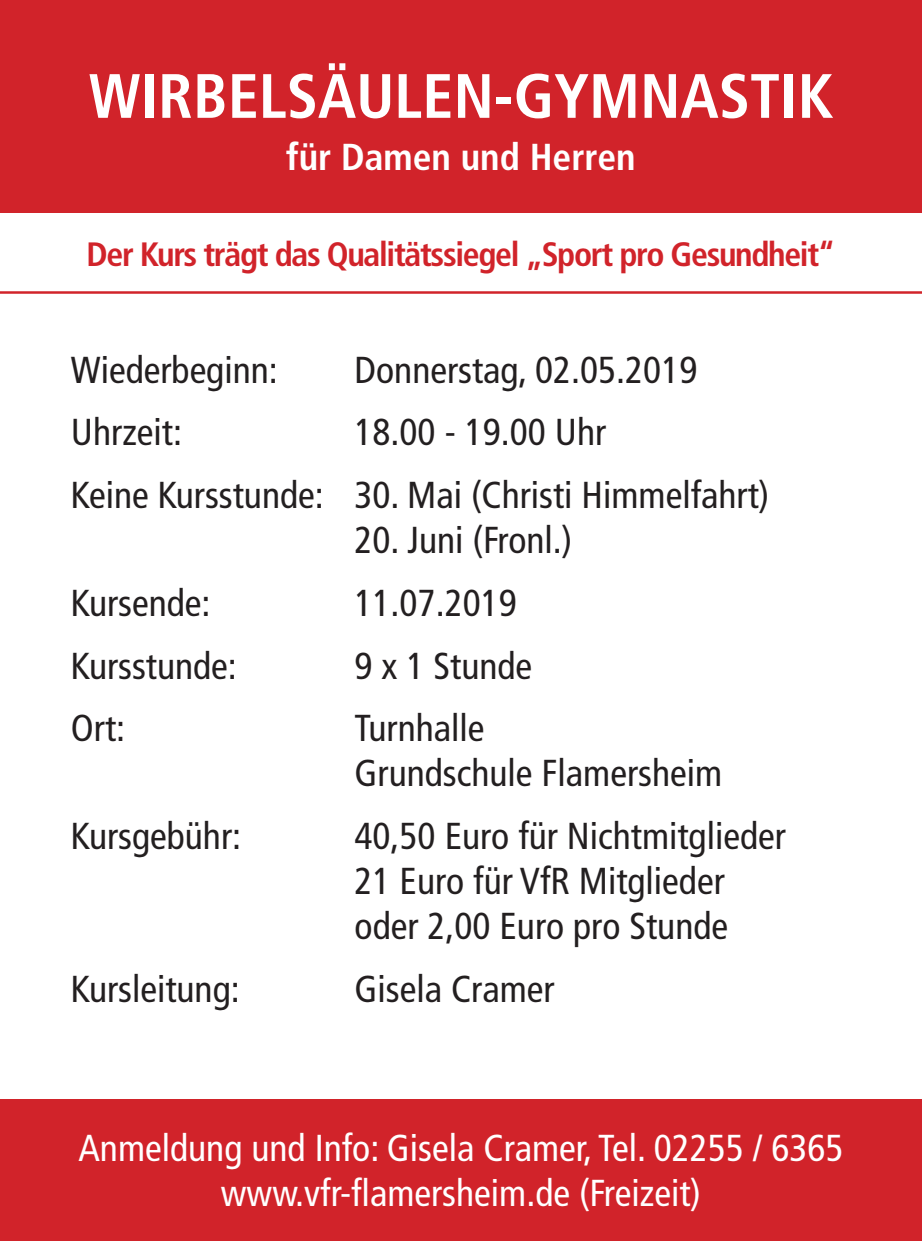
<style>
.page{position:relative;width:922px;height:1241px;background:#fff}
.page>*{position:absolute;margin:0;border:0;box-sizing:border-box;transform-origin:0 0}
.t1{font:700 condensed 62.5px "Frutiger";color:#fff}
.t2{font:condensed 37.5px/45px "Frutiger";color:#231f20}
.t3{font:condensed 37.5px/45px "Frutiger";color:#fff;text-align:center}
.t4{font:700 condensed 37.5px "Frutiger";color:#fff}
.t5{font:700 condensed 33.75px "Frutiger";letter-spacing:-.04em;color:#d1232a}
</style>
<div class="page">
<div style="left:0;top:1098px;width:921px;height:142px;background:#d1232a"></div>
<div style="left:0;top:0;width:921px;height:213px;background:#d1232a"></div>
<hr style="left:0;top:291px;width:921px;height:3px;background:#d1232a">
<h1 class="t1" style="left:89px;top:59px;width:746px">WIRBELSÄULEN-GYMNASTIK</h1>
<p class="t4" style="left:286px;top:135px;width:351px">für Damen und Herren</p>
<p class="t5" style="left:86px;top:235px;width:750px">Der Kurs trägt das Qualitätssiegel „Sport pro Gesundheit“</p>
<p class="t2" style="left:71px;top:347px;width:208px">Wiederbeginn:</p>
<p class="t2" style="left:354px;top:347px;width:344px">Donnerstag, 02.05.2019</p>
<p class="t2" style="left:71px;top:410px;width:113px">Uhrzeit:</p>
<p class="t2" style="left:71px;top:401px;width:699px;line-height:62.8px;text-indent:283px">18.00 - 19.00 Uhr<br>Keine Kursstunde: 30. Mai (Christi Himmelfahrt)</p>
<p class="t2" style="left:354px;top:518px;width:219px">20. Juni (Fronl.)</p>
<p class="t2" style="left:71px;top:580px;width:141px">Kursende:</p>
<p class="t2" style="left:354px;top:580px;width:163px">11.07.2019</p>
<p class="t2" style="left:71px;top:643px;width:167px">Kursstunde:</p>
<p class="t2" style="left:354px;top:643px;width:179px">9 x 1 Stunde</p>
<p class="t2" style="left:71px;top:706px;width:56px">Ort:</p>
<p class="t2" style="left:354px;top:706px;width:369px">Turnhalle<br>Grundschule Flamersheim</p>
<p class="t2" style="left:71px;top:813px;width:172px">Kursgebühr:</p>
<p class="t2" style="left:354px;top:813px;width:432px">40,50 Euro für Nichtmitglieder<br>21 Euro für VfR Mitglieder oder 2,00 Euro pro Stunde</p>
<p class="t2" style="left:71px;top:966px;width:170px">Kursleitung:</p>
<p class="t2" style="left:354px;top:966px;width:201px">Gisela Cramer</p>
<p class="t3" style="left:78px;top:1124px;width:766px">Anmeldung und Info: Gisela Cramer, Tel. 02255 / 6365 www.vfr-flamersheim.de (Freizeit)</p>
</div>
